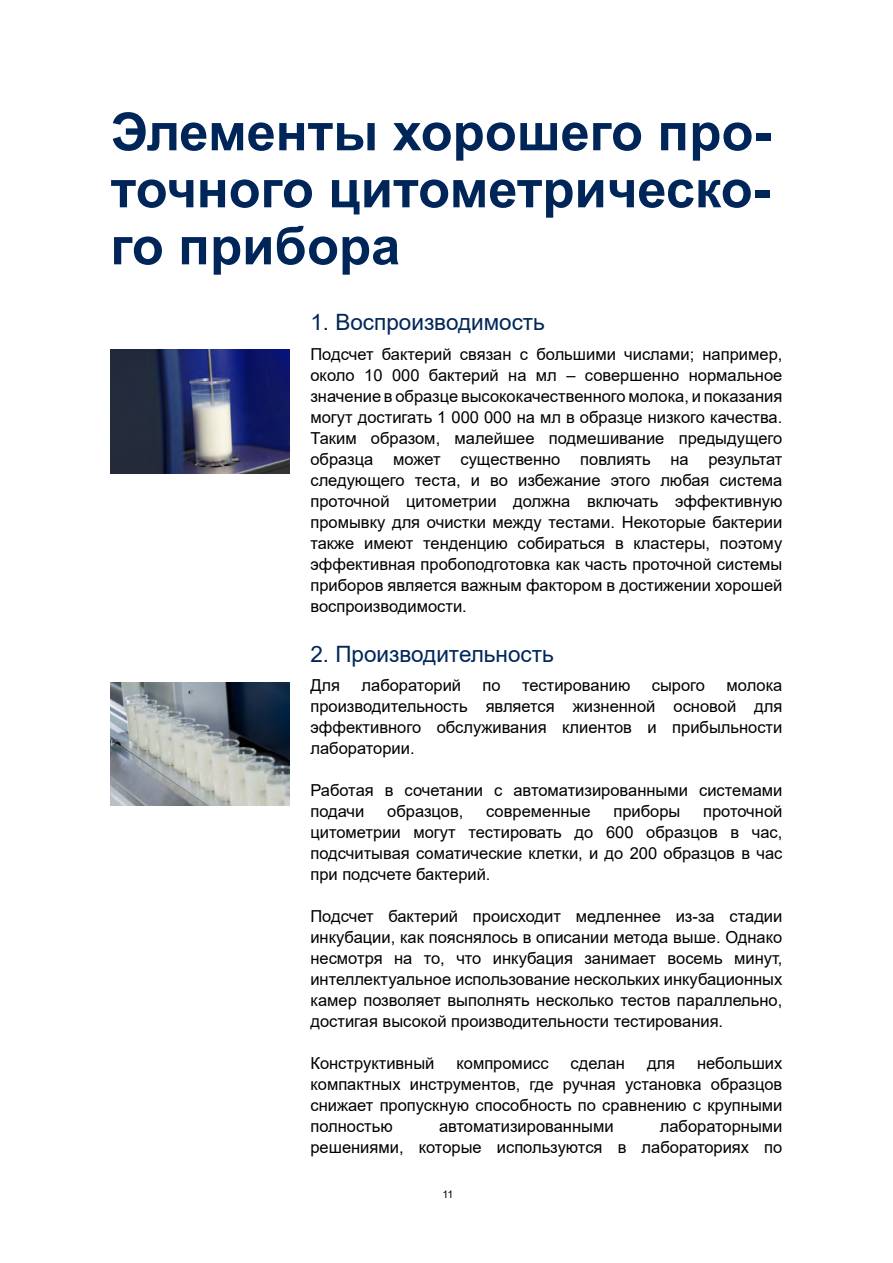
<style>
.page{position:relative;width:893px;height:1263px;background:#fff}
.page>*{position:absolute;margin:0;border:0;box-sizing:border-box;transform-origin:0 0}
.t1{font:700 52.5px/57px "Arial";color:#002659;text-align:justify}
.t2{font:22.5px "Arial";color:#002659}
.t3{font:16.5px/21px "Arial";color:#000;text-align:justify}
.t4{font:10.5px "Arial";color:#000}
</style>
<div class="page">
<img style="left:111px;top:683px;width:178px;height:123px">
<img style="left:111px;top:350px;width:178px;height:123px">
<h1 class="t1" style="left:111px;top:104px;width:662px">Элементы хорошего про&shy;точного цитометрическо&shy;го прибора</h1>
<h2 class="t2" style="left:310px;top:307px;width:236px">1. Воспроизводимость</h2>
<p class="t3" style="left:310px;top:344px;width:473px">Подсчет бактерий связан с большими числами; например, около 10 000 бактерий на мл – совершенно нормальное значение в образце высококачественного молока, и показания могут достигать 1 000 000 на мл в образце низкого качества.<br>Таким образом, малейшее подмешивание предыдущего образца может существенно повлиять на результат следующего теста, и во избежание этого любая система проточной цитометрии должна включать эффективную промывку для очистки между тестами. Некоторые бактерии также имеют тенденцию собираться в кластеры, поэтому эффективная пробоподготовка как часть проточной системы приборов является важным фактором в достижении хорошей воспроизводимости.</p>
<h2 class="t2" style="left:310px;top:638px;width:245px">2. Производительность</h2>
<p class="t3" style="left:310px;top:675px;width:31px">Для</p>
<p class="t3" style="left:362px;top:675px;width:101px">лабораторий</p>
<p class="t3" style="left:482px;top:675px;width:20px">по</p>
<p class="t3" style="left:522px;top:675px;width:110px">тестированию</p>
<p class="t3" style="left:652px;top:675px;width:55px">сырого</p>
<p class="t3" style="left:310px;top:675px;width:473px;text-indent:416px">молока производительность является жизненной основой для эффективного обслуживания клиентов и прибыльности лаборатории.</p>
<p class="t3" style="left:310px;top:780px;width:473px">Работая в сочетании с автоматизированными системами подачи</p>
<p class="t3" style="left:387px;top:801px;width:78px">образцов,</p>
<p class="t3" style="left:486px;top:801px;width:106px">современные</p>
<p class="t3" style="left:613px;top:801px;width:69px">приборы</p>
<p class="t3" style="left:310px;top:801px;width:473px;text-indent:393px">проточной цитометрии могут тестировать до 600 образцов в час, подсчитывая соматические клетки, и до 200 образцов в час при подсчете бактерий.</p>
<p class="t3" style="left:310px;top:906px;width:473px">Подсчет бактерий происходит медленнее из-за стадии инкубации, как пояснялось в описании метода выше. Однако несмотря на то, что инкубация занимает восемь минут, интеллектуальное использование нескольких инкубационных камер позволяет выполнять несколько тестов параллельно, достигая высокой производительности тестирования.</p>
<p class="t3" style="left:310px;top:1053px;width:126px">Конструктивный</p>
<p class="t3" style="left:456px;top:1053px;width:94px">компромисс</p>
<p class="t3" style="left:571px;top:1053px;width:56px">сделан</p>
<p class="t3" style="left:647px;top:1053px;width:30px">для</p>
<p class="t3" style="left:310px;top:1053px;width:473px;text-indent:387px">небольших компактных инструментов, где ручная установка образцов снижает пропускную способность по сравнению с крупными полностью</p>
<p class="t3" style="left:310px;top:1116px;width:473px;text-align:right">лабораторными<br>решениями, которые используются в лабораториях по</p>
<p class="t3" style="left:439px;top:1116px;width:176px">автоматизированными</p>
<p class="t4" style="left:442px;top:1187px;width:12px">11</p>
</div>
